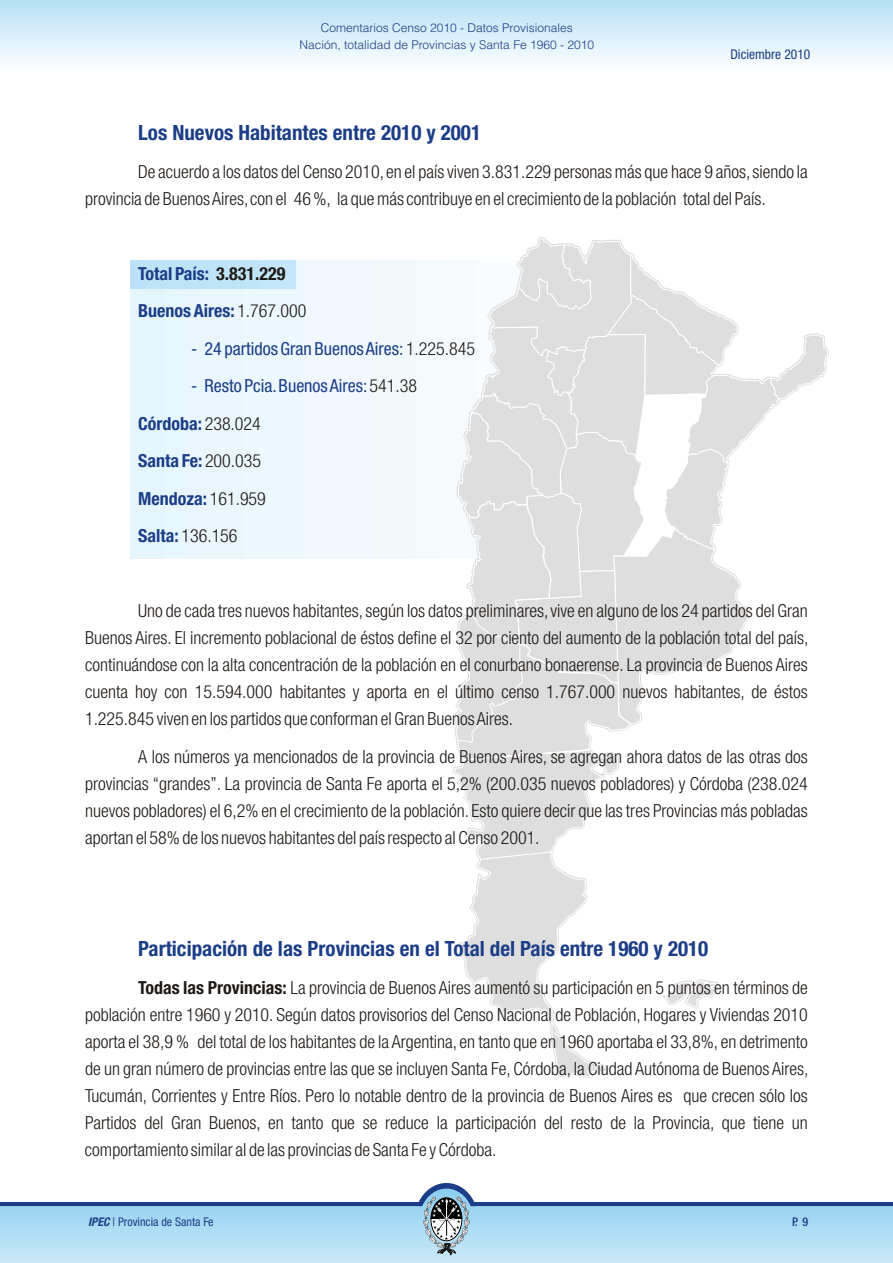
<style>
.page{position:relative;width:893px;height:1263px;background:#fff}
.page>*{position:absolute;margin:0;border:0;box-sizing:border-box;transform-origin:0 0}
.t1{font:700 condensed 21px "Helvetica Neue";color:#1c3d87}
.t2{font:300 condensed 18px/27px "Helvetica Neue";color:#1f1a17;text-align:justify}
.t3{font:700 condensed 18px/37.5px "Helvetica Neue";color:#1c3d87}
.t4{font:condensed 18px "Helvetica Neue";color:#1c3d87}
.t5{font:condensed 13.5px "Helvetica Neue";color:#1c3d87}
.t6{font:300 12px/16.5px "Helvetica";color:#1c3d87;text-align:center}
.t7{font:condensed 12px "Helvetica Neue";color:#1c3d87}
.t8{font:500 condensed 12px "Helvetica Neue";color:#1c3d87}
.s1{color:#1f1a17}
.s2{font-weight:300;color:#1f1a17}
.s3{font-weight:400;color:#1c3d87}
.s4{font-weight:700;color:#1c3d87}
.s5{font-weight:700}
.s6{font-weight:700;font-style:italic}
</style>
<div class="page">
<svg style="left:664px;top:979px;width:54px;height:30px"></svg>
<svg style="left:453px;top:612px;width:180px;height:465px"></svg>
<svg style="left:457px;top:237px;width:372px;height:561px"></svg>
<svg style="left:480px;top:851px;width:73px;height:9px"></svg>
<div style="left:130px;top:260px;width:165px;height:29px;background:#bfe4f7"></div>
<svg style="left:0;top:1188px;width:893px;height:75px"></svg>
<svg style="left:423px;top:1196px;width:47px;height:61px;background:#8fa3ae"></svg>
<div style="left:0;top:0;width:893px;height:72px;background:linear-gradient(to bottom,#b6e0f5,#fdfeff)"></div>
<div style="left:0;top:70px;width:893px;height:5px;background:#fff"></div>
<p class="t6" style="left:299px;top:21px;width:296px">Comentarios Censo 2010 - Datos Provisionales<br>Nación, totalidad de Provincias y Santa Fe 1960 - 2010</p>
<p class="t1" style="left:138px;top:124px;width:344px">Los Nuevos Habitantes entre 2010 y 2001</p>
<p class="t5" style="left:730px;top:48px;width:81px">Diciembre 2010</p>
<p class="t2" style="left:85px;top:159px;width:724px;text-indent:53px">De acuerdo a los datos del Censo 2010, en el país viven 3.831.229 personas más que hace 9 años,siendo la provincia de Buenos Aires,con el 46 %, la que más contribuye en el crecimiento de la población total del País.</p>
<p class="t3" style="left:138px;top:256px;width:170px">Total País: <span class="s1">3.831.229<br></span>Buenos Aires:<span class="s2">1.767.000</span></p>
<p class="t4" style="left:191px;top:341px;width:285px">- 24 partidos Gran Buenos Aires:<span class="s2">1.225.845</span></p>
<p class="t2" style="left:138px;top:368px;width:280px;line-height:37.5px;text-align:left;text-indent:53px"><span class="s3">- Resto Pcia.Buenos Aires:</span>541.38<br><span class="s4">Córdoba:</span>238.024<br><span class="s4">Santa Fe:</span>200.035<br><span class="s4">Mendoza:</span>161.959<br><span class="s4">Salta:</span>136.156</p>
<p class="t2" style="left:85px;top:598px;width:725px;text-indent:53px">Uno de cada tres nuevos habitantes,según los datos preliminares,vive en alguno de los 24 partidos del Gran Buenos Aires. El incremento poblacional de éstos define el 32 por ciento del aumento de la población total del país, continuándose con la alta concentración de la población en el conurbano bonaerense. La provincia de Buenos Aires cuenta hoy con 15.594.000 habitantes y aporta en el último censo 1.767.000 nuevos habitantes, de éstos 1.225.845 viven en los partidos que conforman el Gran Buenos Aires.</p>
<p class="t2" style="left:85px;top:744px;width:724px;text-indent:53px">A los números ya mencionados de la provincia de Buenos Aires, se agregan ahora datos de las otras dos provincias “grandes”. La provincia de Santa Fe aporta el 5,2% (200.035 nuevos pobladores) y Córdoba (238.024 nuevos pobladores) el 6,2% en el crecimiento de la población. Esto quiere decir que las tres Provincias más pobladas aportan el 58% de los nuevos habitantes del país respecto al Censo 2001.</p>
<p class="t1" style="left:138px;top:940px;width:572px">Participación de las Provincias en el Total del País entre 1960 y 2010</p>
<p class="t2" style="left:85px;top:975px;width:725px;text-indent:53px"><span class="s5">Todas las Provincias:</span> La provincia de Buenos Aires aumentó su participación en 5 puntos en términos de población entre 1960 y 2010. Según datos provisorios del Censo Nacional de Población, Hogares y Viviendas 2010 aporta el 38,9 % del total de los habitantes de la Argentina, en tanto que en 1960 aportaba el 33,8%, en detrimento de un gran número de provincias entre las que se incluyen Santa Fe, Córdoba, la Ciudad Autónoma de Buenos Aires, Tucumán, Corrientes y Entre Ríos. Pero lo notable dentro de la provincia de Buenos Aires es que crecen sólo los Partidos del Gran Buenos, en tanto que se reduce la participación del resto de la Provincia, que tiene un comportamiento similar al de las provincias de Santa Fe y Córdoba.</p>
<p class="t7" style="left:88px;top:1216px;width:127px"><span class="s6">IPEC</span> | Provincia de Santa Fe</p>
<p class="t8" style="left:792px;top:1216px;width:17px">P. 9</p>
</div>
